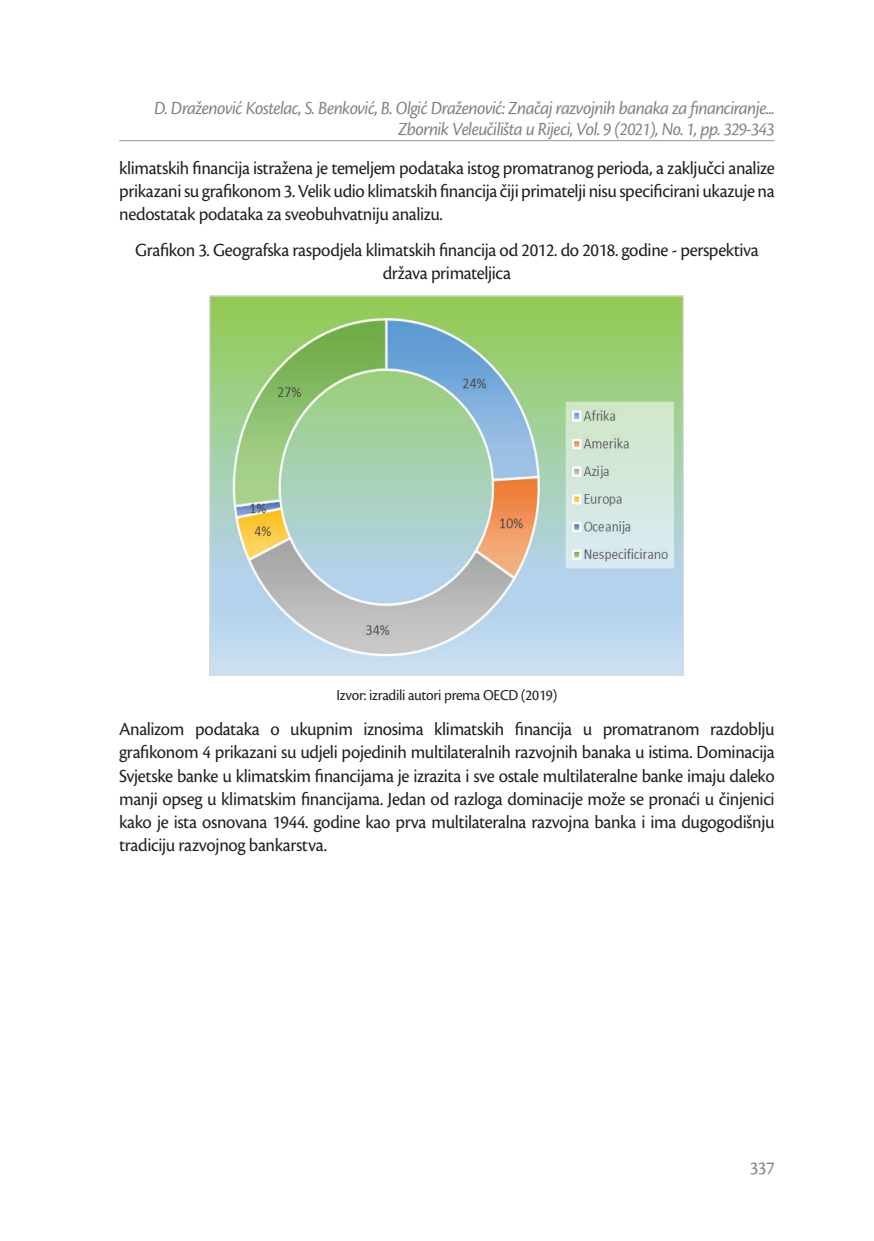
<style>
.page{position:relative;width:874px;height:1241px;background:#fff}
.page>*{position:absolute;margin:0;border:0;box-sizing:border-box;transform-origin:0 0}
.Običan_tekst{font:19.25px/23.1px "Cronos Pro";letter-spacing:-.02em;color:#231f20;text-align:justify;scale:.96 1}
.t1{font:italic 19.25px/21px "Cronos Pro";letter-spacing:-.035em;color:#808285;text-align:right;scale:.96 1}
.Opis_slike{font:19.25px/23.1px "Cronos Pro";letter-spacing:-.02em;color:#231f20;text-align:center;scale:.96 1}
.t2{font:19.25px "Cronos Pro";color:#808285;scale:.96 1}
.Izvor{font:15.75px "Cronos Pro";letter-spacing:-.02em;color:#231f20;scale:.96 1}
</style>
<div class="page">
<hr style="left:119px;top:140px;width:655px;height:1px;background:#939598">
<img style="left:210px;top:295px;width:473px;height:381px">
<p class="t1" style="left:154px;top:98px;width:647px">D. Draženović Kostelac, S. Benković, B. Olgić Draženović: Značaj razvojnih banaka za financiranje...<br>Zbornik Veleučilišta u Rijeci, Vol. 9 (2021), No. 1, pp. 329-343</p>
<p class="Običan_tekst" style="left:119px;top:156px;width:684px">klimatskih financija istražena je temeljem podataka istog promatranog perioda, a zaključci analize prikazani su grafikonom 3. Velik udio klimatskih financija čiji primatelji nisu specificirani ukazuje na nedostatak podataka za sveobuhvatniju analizu.</p>
<p class="Opis_slike" style="left:135px;top:238px;width:650px">Grafikon 3. Geografska raspodjela klimatskih financija od 2012. do 2018. godine - perspektiva država primateljica</p>
<p class="Izvor" style="left:336px;top:685px;width:231px">Izvor: izradili autori prema OECD (2019)</p>
<p class="Običan_tekst" style="left:119px;top:717px;width:684px">Analizom podataka o ukupnim iznosima klimatskih financija u promatranom razdoblju grafikonom 4 prikazani su udjeli pojedinih multilateralnih razvojnih banaka u istima. Dominacija Svjetske banke u klimatskim financijama je izrazita i sve ostale multilateralne banke imaju daleko manji opseg u klimatskim financijama. Jedan od razloga dominacije može se pronaći u činjenici kako je ista osnovana 1944. godine kao prva multilateralna razvojna banka i ima dugogodišnju tradiciju razvojnog bankarstva.</p>
<p class="t2" style="left:749px;top:1156px;width:27px">337</p>
</div>
